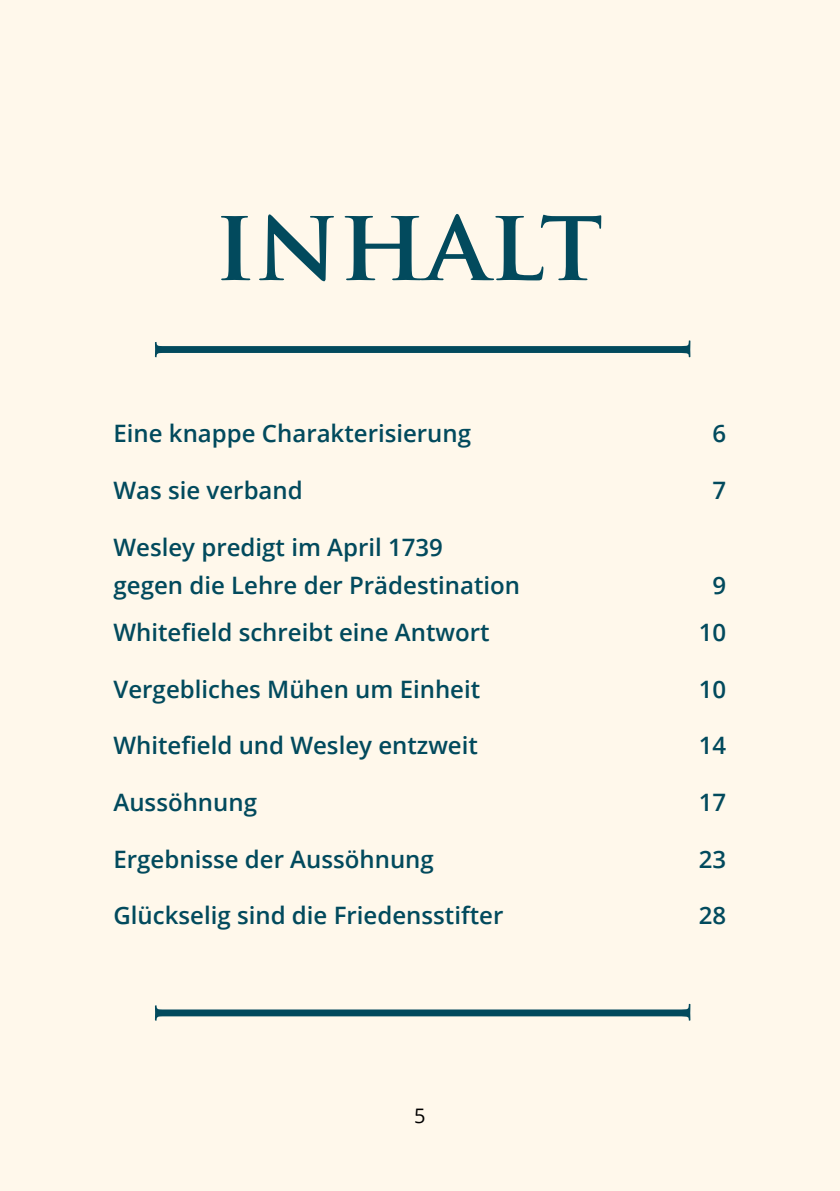
<style>
.page{position:relative;width:840px;height:1191px;background:#fff}
.page>*{position:absolute;margin:0;border:0;box-sizing:border-box;transform-origin:0 0}
.t1{font:700 100px "Trajan Pro";color:#024a5d}
.t2{font:600 24px/38px "Open Sans";color:#024a5d}
.t3{font:20px "Open Sans";color:#000}
</style>
<div class="page">
<div style="left:0;top:0;width:839px;height:1191px;background:#fff8eb"></div>
<svg style="left:155px;top:340px;width:535px;height:17px"></svg>
<svg style="left:155px;top:1003px;width:535px;height:18px"></svg>
<h1 class="t1" style="left:214px;top:181px;width:390px">inhalt</h1>
<p class="t2" style="left:113px;top:414px;width:359px">Eine knappe Charakterisierung</p>
<p class="t2" style="left:712px;top:414px;width:15px">6</p>
<p class="t2" style="left:113px;top:471px;width:191px">Was sie verband</p>
<p class="t2" style="left:712px;top:471px;width:15px">7</p>
<p class="t2" style="left:113px;top:527px;width:408px">Wesley predigt im April 1739<br>gegen die Lehre der Prädestination</p>
<p class="t2" style="left:712px;top:565px;width:15px">9</p>
<p class="t2" style="left:113px;top:612px;width:377px">Whitefield schreibt eine Antwort</p>
<p class="t2" style="left:698px;top:612px;width:29px">10</p>
<p class="t2" style="left:113px;top:669px;width:368px">Vergebliches Mühen um Einheit</p>
<p class="t2" style="left:698px;top:669px;width:29px">10</p>
<p class="t2" style="left:113px;top:726px;width:366px">Whitefield und Wesley entzweit</p>
<p class="t2" style="left:698px;top:726px;width:29px">14</p>
<p class="t2" style="left:113px;top:782px;width:145px">Aussöhnung</p>
<p class="t2" style="left:698px;top:782px;width:29px">17</p>
<p class="t2" style="left:113px;top:839px;width:322px">Ergebnisse der Aussöhnung</p>
<p class="t2" style="left:698px;top:839px;width:29px">23</p>
<p class="t2" style="left:113px;top:896px;width:391px">Glückselig sind die Friedensstifter</p>
<p class="t2" style="left:698px;top:896px;width:29px">28</p>
<p class="t3" style="left:414px;top:1102px;width:13px">5</p>
</div>
